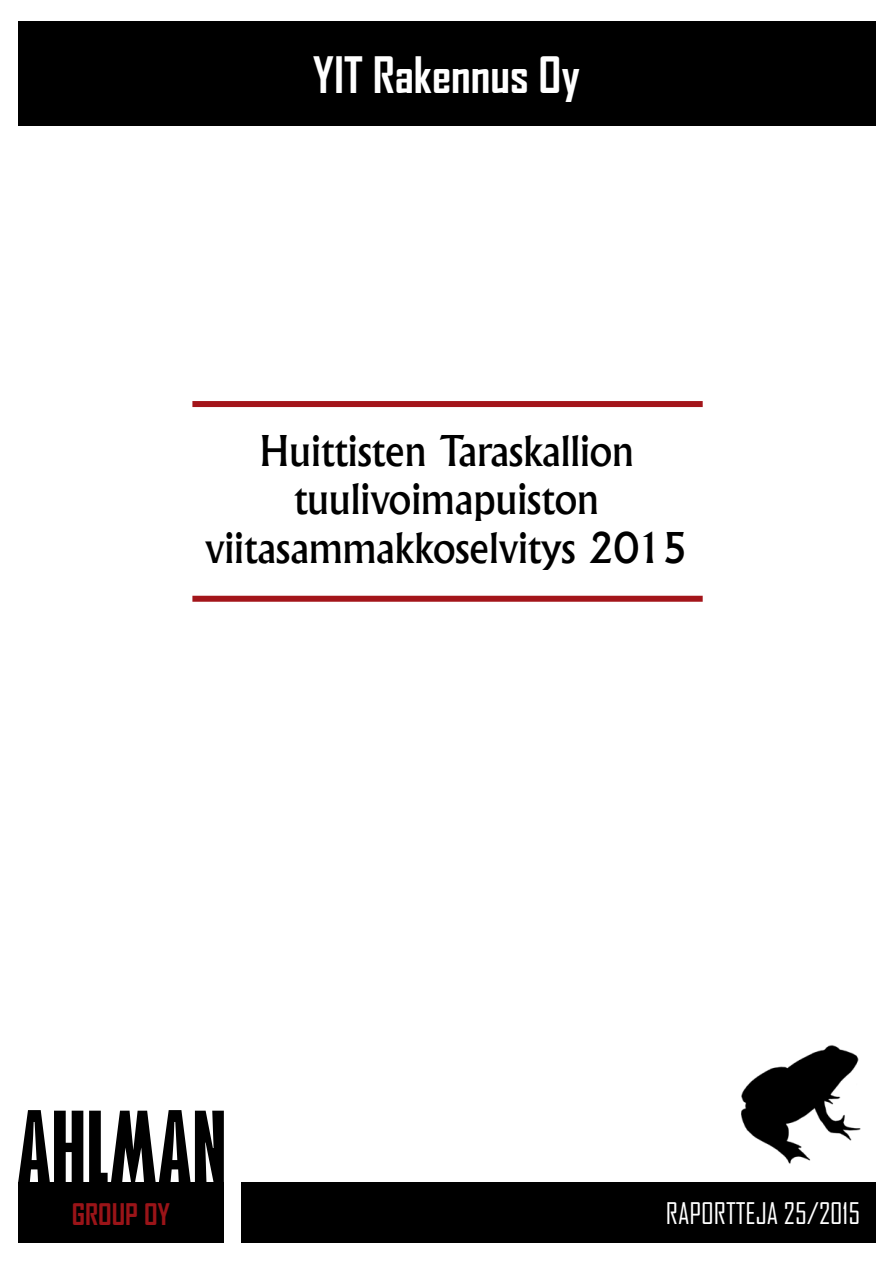
<style>
.page{position:relative;width:893px;height:1263px;background:#fff}
.page>*{position:absolute;margin:0;border:0;box-sizing:border-box;transform-origin:0 0}
.t1{font:700 extra-condensed 90px "Gill Sans";color:#000;scale:1.21 1}
.t2{font:700 48px "Agency FB";color:#fff}
.t3{font:500 40.5px/48.6px "Albertus";color:#000;text-align:center}
.t4{font:28.5px "Agency FB";color:#fff}
.t5{font:700 28.5px "Agency FB";color:#9a1418}
</style>
<div class="page">
<div style="left:18px;top:21px;width:858px;height:104px;background:#000"></div>
<div style="left:242px;top:1182px;width:634px;height:60px;background:#000"></div>
<div style="left:192px;top:401px;width:511px;height:6px;background:#a3151a"></div>
<div style="left:192px;top:596px;width:511px;height:6px;background:#a3151a"></div>
<div style="left:18px;top:1182px;width:206px;height:60px;background:#000"></div>
<img style="left:741px;top:1045px;width:120px;height:119px">
<p class="t2" style="left:313px;top:45px;width:269px">YIT Rakennus Oy</p>
<p class="t3" style="left:205px;top:427px;width:484px">Huittisten Taraskallion tuulivoimapuiston viitasammakkoselvitys 2015</p>
<h1 class="t1" style="left:17px;top:1092px;width:175px">AHLMAN</h1>
<p class="t5" style="left:72px;top:1197px;width:100px">GROUP OY</p>
<p class="t4" style="left:666px;top:1195px;width:196px">RAPORTTEJA 25/2015</p>
</div>
